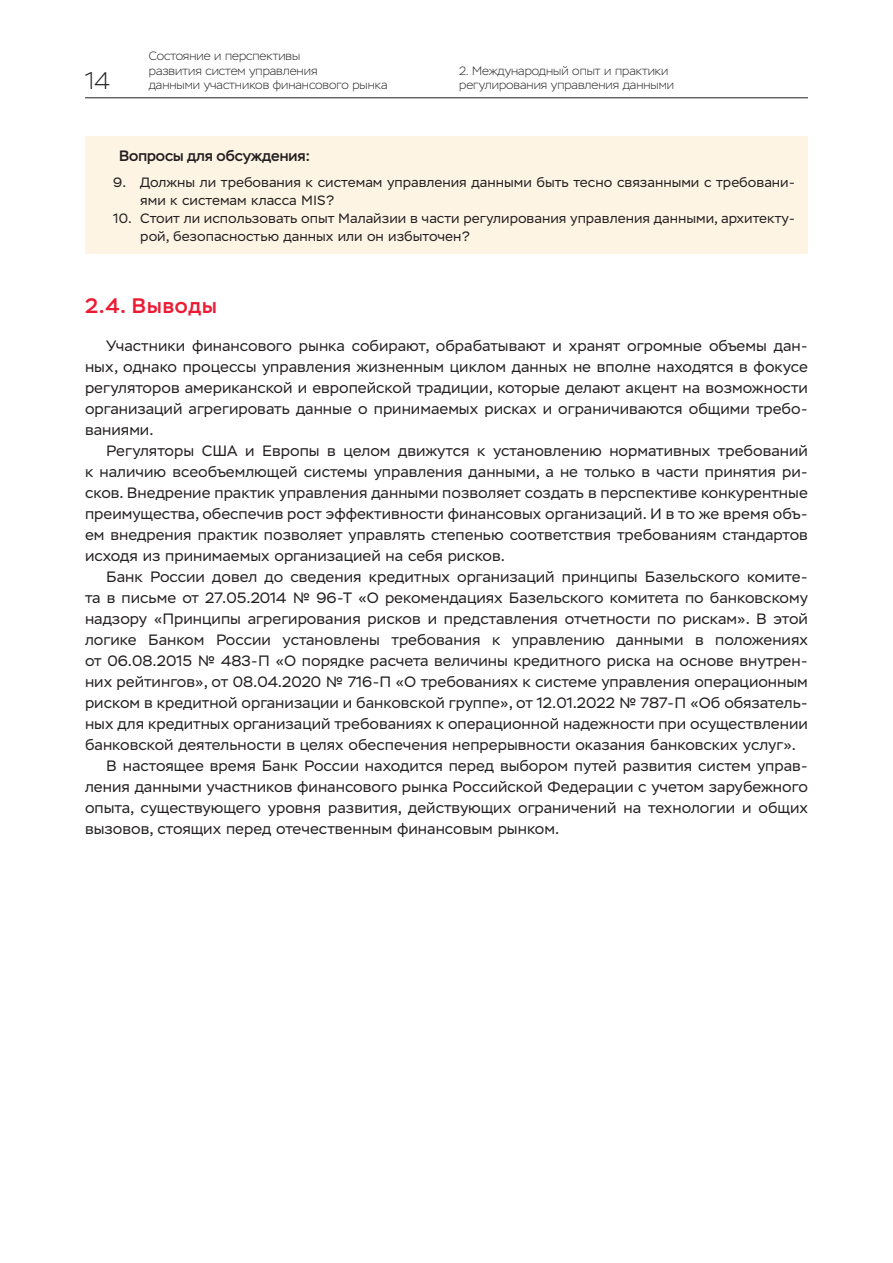
<style>
.page{position:relative;width:893px;height:1263px;background:#fff}
.page>*{position:absolute;margin:0;border:0;box-sizing:border-box;transform-origin:0 0}
.t1{font:200 24px "Stem";color:#231f20}
.t2{font:500 21px "Stem";letter-spacing:.05em;color:#ed1a33}
.t3{font:15px/21px "Stem Text";color:#231f20;text-align:justify}
.t4{font:500 15px "Stem";color:#231f20}
.t5{font:13.5px/18px "Stem Text";color:#231f20}
.t6{font:200 12px/14.4px "Stem";color:#231f20}
</style>
<div class="page">
<hr style="left:85px;top:98px;width:723px;height:1px;background:#231f20">
<div style="left:85px;top:136px;width:723px;height:118px;background:#fef4e4"></div>
<h1 class="t1" style="left:85px;top:67px;width:26px">14</h1>
<p class="t6" style="left:149px;top:49px;width:240px">Состояние и перспективы<br>развития систем управления<br>данными участников финансового рынка</p>
<p class="t6" style="left:459px;top:64px;width:216px">2. Международный опыт и практики регулирования управления данными</p>
<p class="t4" style="left:119px;top:146px;width:193px">Вопросы для обсуждения:</p>
<p class="t5" style="left:140px;top:173px;width:656px;text-indent:-27px">9. Должны ли требования к системам управления данными быть тесно связанными с требовани&shy;ями к системам класса MIS?</p>
<p class="t5" style="left:140px;top:209px;width:656px;text-indent:-27px">10. Стоит ли использовать опыт Малайзии в части регулирования управления данными, архитекту&shy;рой, безопасностью данных или он избыточен?</p>
<h2 class="t2" style="left:85px;top:293px;width:133px">2.4. Выводы</h2>
<p class="t3" style="left:85px;top:335px;width:724px;text-indent:21px">Участники финансового рынка собирают, обрабатывают и хранят огромные объемы дан&shy;ных, однако процессы управления жизненным циклом данных не вполне находятся в фокусе регуляторов американской и европейской традиции, которые делают акцент на возможности организаций агрегировать данные о принимаемых рисках и ограничиваются общими требо&shy;ваниями.</p>
<p class="t3" style="left:85px;top:440px;width:724px;text-indent:21px">Регуляторы США и Европы в целом движутся к установлению нормативных требований к наличию всеобъемлющей системы управления данными, а не только в части принятия ри&shy;сков. Внедрение практик управления данными позволяет создать в перспективе конкурентные преимущества, обеспечив рост эффективности финансовых организаций. И в то же время объ&shy;ем внедрения практик позволяет управлять степенью соответствия требованиям стандартов исходя из принимаемых организацией на себя рисков.</p>
<p class="t3" style="left:106px;top:566px;width:703px">Банк России довел до сведения кредитных организаций принципы Базельского комите-</p>
<p class="t3" style="left:85px;top:587px;width:724px">та в письме от 27.05.2014 № 96‑Т «О рекомендациях Базельского комитета по банковскому</p>
<p class="t3" style="left:85px;top:608px;width:724px">надзору «Принципы агрегирования рисков и представления отчетности по рискам». В этой</p>
<p class="t3" style="left:85px;top:629px;width:724px">логике Банком России установлены требования к управлению данными в положениях</p>
<p class="t3" style="left:85px;top:650px;width:724px">от 06.08.2015 № 483‑ П «О порядке расчета величины кредитного риска на основе внутрен-</p>
<p class="t3" style="left:85px;top:671px;width:724px">них рейтингов», от 08.04.2020 № 716‑ П «О требованиях к системе управления операционным</p>
<p class="t3" style="left:85px;top:692px;width:724px">риском в кредитной организации и банковской группе», от 12.01.2022 № 787‑ П «Об обязатель-</p>
<p class="t3" style="left:85px;top:713px;width:724px">ных для кредитных организаций требованиях к операционной надежности при осуществлении</p>
<p class="t3" style="left:85px;top:734px;width:713px">банковской деятельности в целях обеспечения непрерывности оказания банковских услуг».</p>
<p class="t3" style="left:106px;top:755px;width:703px">В настоящее время Банк России находится перед выбором путей развития систем управ-</p>
<p class="t3" style="left:85px;top:776px;width:724px">ления данными участников финансового рынка Российской Федерации с учетом зарубежного</p>
<p class="t3" style="left:85px;top:797px;width:724px">опыта, существующего уровня развития, действующих ограничений на технологии и общих</p>
<p class="t3" style="left:85px;top:818px;width:476px">вызовов, стоящих перед отечественным финансовым рынком.</p>
</div>
